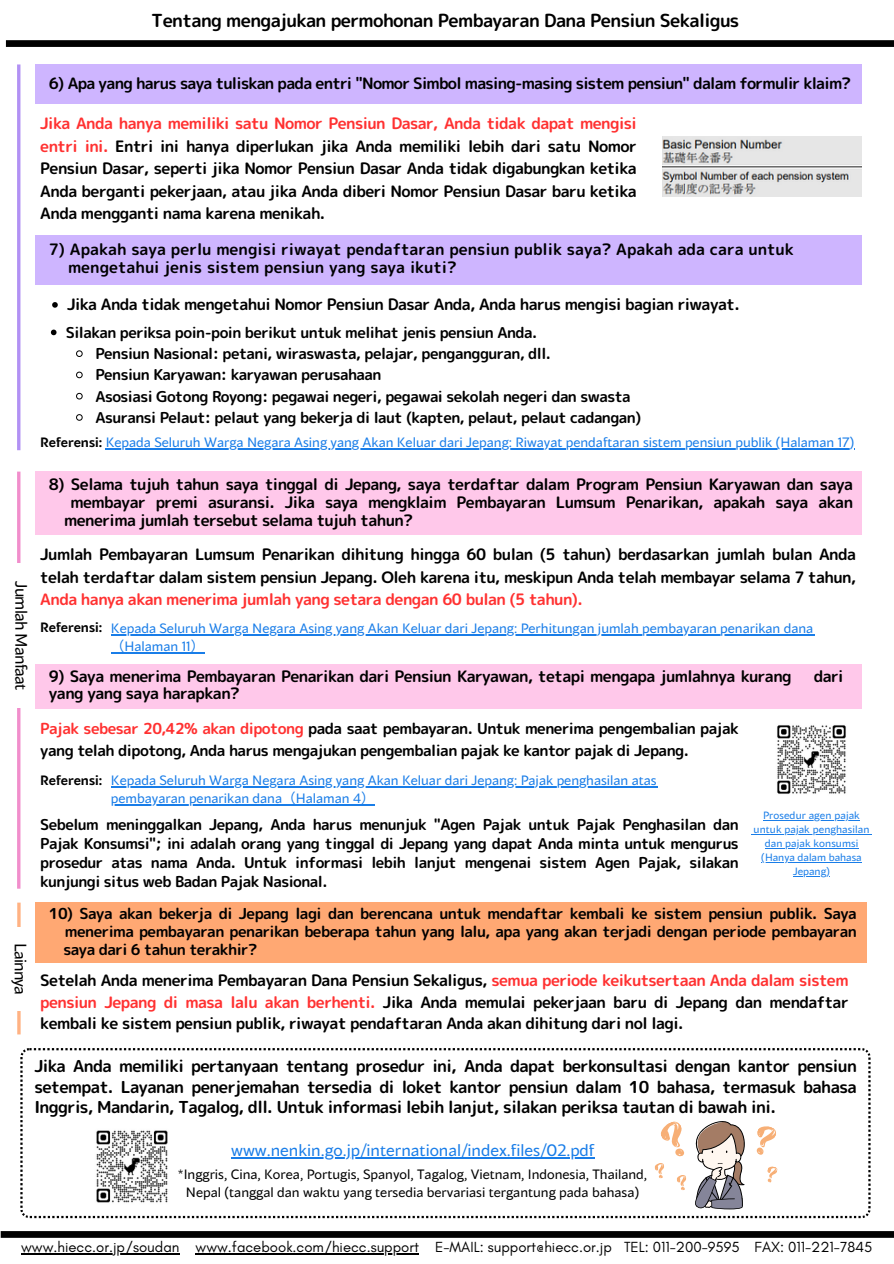
<style>
.page{position:relative;width:894px;height:1264px;background:#fff}
.page>*{position:absolute;margin:0;border:0;box-sizing:border-box;transform-origin:0 0}
.t1{font:18px "rounded mplus 1 p bold";letter-spacing:-.035em;color:#000}
.t2{font:16.5px/20.2px "rounded mplus 1 p bold";letter-spacing:-.035em;color:#000;text-align:justify}
.t3{font:16.5px "Blacker Sans Pro";color:#197de8}
.t4{font:16.5px "Blacker Sans Pro";letter-spacing:-.045em;color:#000}
.t5{font:15.75px/22.5px "rounded mplus 1 p bold";letter-spacing:-.035em;color:#000;text-align:justify}
.t6{font:15.75px "rounded mplus 1 p bold";color:#000}
.t7{font:15.15px/18px "rounded mplus 1 p bold";letter-spacing:-.035em;color:#000}
.t8{font:15px/19.2px "rounded mplus 1 p bold";letter-spacing:-.035em;color:#000;text-align:justify}
.t9{font:14.85px "Glacial Indifference";color:#000}
.t10{font:13.5px/18px "Blacker Sans Pro";color:#197de8}
.t11{font:13.5px/18px "Blacker Sans Pro";color:#000;text-align:center}
.t12{font:700 13.5px "Blacker Sans Pro";color:#000}
.t13{font:10.5px "Blacker Sans Pro";letter-spacing:.01em;color:#197de8}
.s1{color:#ff3131}
.s2{font-weight:700;color:#000}
.s3{font-family:"Noto Sans CJ Ksc"}
</style>
<div class="page">
<div style="left:6px;top:40px;width:887px;height:7px;background:#000"></div>
<svg style="left:1px;top:1231px;width:892px;height:6px;background:#030303"></svg>
<div style="left:35px;top:64px;width:826px;height:40px;background:#ceb5ff"></div>
<div style="left:35px;top:235px;width:826px;height:49px;background:#ceb5ff"></div>
<hr style="left:17px;top:64px;width:3px;height:386px;background:#b291f4">
<div style="left:35px;top:471px;width:826px;height:64px;background:#ffc8ea"></div>
<hr style="left:17px;top:471px;width:3px;height:417px;background:#f18ecc">
<div style="left:11px;top:563px;width:20px;height:144px;background:#fff"></div>
<div style="left:35px;top:664px;width:826px;height:45px;background:#ffc8ea"></div>
<svg style="left:17px;top:902px;width:4px;height:132px"></svg>
<div style="left:11px;top:927px;width:23px;height:84px;background:#fff"></div>
<div style="left:35px;top:902px;width:831px;height:60px;background:#ffa873"></div>
<svg style="left:20px;top:1048px;width:850px;height:169px"></svg>
<img style="left:89px;top:1123px;width:86px;height:86px">
<svg style="left:653px;top:1114px;width:125px;height:95px"></svg>
<img style="left:662px;top:136px;width:199px;height:60px">
<hr style="left:21px;top:1253px;width:158px;height:1px;background:#000">
<hr style="left:195px;top:1253px;width:224px;height:1px;background:#000">
<svg style="left:52px;top:302px;width:6px;height:6px"></svg>
<svg style="left:51px;top:329px;width:5px;height:6px"></svg>
<svg style="left:76px;top:350px;width:7px;height:7px"></svg>
<svg style="left:76px;top:371px;width:7px;height:7px"></svg>
<svg style="left:76px;top:392px;width:7px;height:8px"></svg>
<svg style="left:76px;top:414px;width:7px;height:7px"></svg>
<hr style="left:231px;top:1157px;width:363px;height:1px;background:#197de8">
<hr style="left:111px;top:634px;width:702px;height:1px;background:#197de8">
<hr style="left:111px;top:652px;width:93px;height:1px;background:#197de8">
<hr style="left:762px;top:820px;width:97px;height:1px;background:#197de8">
<hr style="left:753px;top:834px;width:116px;height:1px;background:#197de8">
<hr style="left:764px;top:848px;width:94px;height:1px;background:#197de8">
<hr style="left:761px;top:862px;width:100px;height:1px;background:#197de8">
<hr style="left:792px;top:876px;width:37px;height:1px;background:#197de8">
<hr style="left:111px;top:786px;width:546px;height:1px;background:#197de8">
<hr style="left:111px;top:804px;width:263px;height:1px;background:#197de8">
<hr style="left:106px;top:448px;width:748px;height:1px;background:#197de8">
<img style="left:777px;top:725px;width:69px;height:69px">
<h1 class="t1" style="left:151px;top:7px;width:589px">Tentang mengajukan permohonan Pembayaran Dana Pensiun Sekaligus</h1>
<p class="t5" style="left:49px;top:72px;width:803px">6) Apa yang harus saya tuliskan pada entri "Nomor Simbol masing-masing sistem pensiun" dalam formulir klaim?</p>
<p class="t5" style="left:40px;top:112px;width:598px"><span class="s1">Jika Anda hanya memiliki satu Nomor Pensiun Dasar, Anda tidak dapat mengisi entri ini.</span> Entri ini hanya diperlukan jika Anda memiliki lebih dari satu Nomor Pensiun Dasar, seperti jika Nomor Pensiun Dasar Anda tidak digabungkan ketika Anda berganti pekerjaan, atau jika Anda diberi Nomor Pensiun Dasar baru ketika Anda mengganti nama karena menikah.</p>
<p class="t6" style="left:49px;top:238px;width:746px">7) Apakah saya perlu mengisi riwayat pendaftaran pensiun publik saya? Apakah ada cara untuk</p>
<h3 class="t6" style="left:68px;top:256px;width:390px">mengetahui jenis sistem pensiun yang saya ikuti?</h3>
<p class="t5" style="left:67px;top:293px;width:674px">Jika Anda tidak mengetahui Nomor Pensiun Dasar Anda, Anda harus mengisi bagian riwayat.</p>
<p class="t8" style="left:66px;top:322px;width:473px">Silakan periksa poin-poin berikut untuk melihat jenis pensiun Anda.</p>
<p class="t8" style="left:95px;top:344px;width:457px">Pensiun Nasional: petani, wiraswasta, pelajar, pengangguran, dll.</p>
<p class="t8" style="left:95px;top:365px;width:287px">Pensiun Karyawan: karyawan perusahaan</p>
<p class="t8" style="left:95px;top:386px;width:536px">Asosiasi Gotong Royong: pegawai negeri, pegawai sekolah negeri dan swasta</p>
<p class="t8" style="left:95px;top:407px;width:547px">Asuransi Pelaut: pelaut yang bekerja di laut (kapten, pelaut, pelaut cadangan)</p>
<h6 class="t4" style="left:32px;top:581px;width:111px;rotate:90deg">Jumlah Manfaat</h6>
<h2 class="t10" style="left:40px;top:433px;width:815px"><span class="s2">Referensi:</span> Kepada Seluruh Warga Negara Asing yang Akan Keluar dari Jepang: Riwayat pendaftaran sistem pensiun publik (Halaman 17)</h2>
<p class="t5" style="left:49px;top:472px;width:805px">8) Selama tujuh tahun saya tinggal di Jepang, saya terdaftar dalam Program Pensiun Karyawan dan saya</p>
<p class="t5" style="left:70px;top:490px;width:784px">membayar premi asuransi. Jika saya mengklaim Pembayaran Lumsum Penarikan, apakah saya akan</p>
<p class="t5" style="left:64px;top:508px;width:350px">menerima jumlah tersebut selama tujuh tahun?</p>
<h5 class="t5" style="left:40px;top:543px;width:817px">Jumlah Pembayaran Lumsum Penarikan dihitung hingga 60 bulan (5 tahun) berdasarkan jumlah bulan Anda telah terdaftar dalam sistem pensiun Jepang. Oleh karena itu, meskipun Anda telah membayar selama 7 tahun, <span class="s1">Anda hanya akan menerima jumlah yang setara dengan 60 bulan (5 tahun).</span></h5>
<p class="t12" style="left:40px;top:619px;width:63px">Referensi:</p>
<h5 class="t10" style="left:111px;top:619px;width:703px">Kepada Seluruh Warga Negara Asing yang Akan Keluar dari Jepang: Perhitungan jumlah pembayaran penarikan dana<span class="s3">（</span>Halaman 11<span class="s3">）</span></h5>
<p class="t5" style="left:49px;top:664px;width:744px">9) Saya menerima Pembayaran Penarikan dari Pensiun Karyawan, tetapi mengapa jumlahnya kurang</p>
<p class="t5" style="left:813px;top:664px;width:31px">dari</p>
<p class="t5" style="left:49px;top:681px;width:192px">yang yang saya harapkan?</p>
<h2 class="t7" style="left:40px;top:718px;width:699px;line-height:21.3px"><span class="s1">Pajak sebesar 20,42% akan dipotong</span> pada saat pembayaran. Untuk menerima pengembalian pajak yang telah dipotong, Anda harus mengajukan pengembalian pajak ke kantor pajak di Jepang.</h2>
<p class="t12" style="left:40px;top:772px;width:63px">Referensi:</p>
<p class="t10" style="left:111px;top:770px;width:547px">Kepada Seluruh Warga Negara Asing yang Akan Keluar dari Jepang: Pajak penghasilan atas</p>
<p class="t10" style="left:111px;top:788px;width:265px">pembayaran penarikan dana<span class="s3">（</span>Halaman 4<span class="s3">）</span></p>
<p class="t8" style="left:40px;top:814px;width:699px">Sebelum meninggalkan Jepang, Anda harus menunjuk "Agen Pajak untuk Pajak Penghasilan dan Pajak Konsumsi"; ini adalah orang yang tinggal di Jepang yang dapat Anda minta untuk mengurus prosedur atas nama Anda. Untuk informasi lebih lanjut mengenai sistem Agen Pajak, silakan kunjungi situs web Badan Pajak Nasional.</p>
<h6 class="t13" style="left:762px;top:809px;width:98px">Prosedur agen pajak</h6>
<p class="t13" style="left:753px;top:823px;width:117px">untuk pajak penghasilan</p>
<p class="t13" style="left:764px;top:837px;width:95px">dan pajak konsumsi</p>
<p class="t13" style="left:761px;top:851px;width:102px">(Hanya dalam bahasa</p>
<p class="t13" style="left:792px;top:865px;width:38px">Jepang)</p>
<p class="t7" style="left:63px;top:904px;width:794px;text-align:justify;text-indent:-15px">10) Saya akan bekerja di Jepang lagi dan berencana untuk mendaftar kembali ke sistem pensiun publik. Saya menerima pembayaran penarikan beberapa tahun yang lalu, apa yang akan terjadi dengan periode pembayaran saya dari 6 tahun terakhir?</p>
<h5 class="t5" style="left:40px;top:969px;width:809px;line-height:21.3px">Setelah Anda menerima Pembayaran Dana Pensiun Sekaligus, <span class="s1">semua periode keikutsertaan Anda dalam sistem pensiun Jepang di masa lalu akan berhenti.</span> Jika Anda memulai pekerjaan baru di Jepang dan mendaftar kembali ke sistem pensiun publik, riwayat pendaftaran Anda akan dihitung dari nol lagi.</h5>
<h6 class="t2" style="left:34px;top:1055px;width:823px">Jika Anda memiliki pertanyaan tentang prosedur ini, Anda dapat berkonsultasi dengan kantor pensiun setempat. Layanan penerjemahan tersedia di loket kantor pensiun dalam 10 bahasa, termasuk bahasa Inggris, Mandarin, Tagalog, dll. Untuk informasi lebih lanjut, silakan periksa tautan di bawah ini.</h6>
<p class="t3" style="left:231px;top:1139px;width:364px">www.nenkin.go.jp/international/index.files/02.pdf</p>
<p class="t11" style="left:178px;top:1164px;width:470px">*Inggris, Cina, Korea, Portugis, Spanyol, Tagalog, Vietnam, Indonesia, Thailand,<br>Nepal (tanggal dan waktu yang tersedia bervariasi tergantung pada bahasa)</p>
<p class="t4" style="left:31px;top:943px;width:53px;rotate:90deg">Lainnya</p>
<p class="t9" style="left:21px;top:1237px;width:160px">www.hiecc.or.jp/soudan</p>
<p class="t9" style="left:195px;top:1237px;width:678px">www.facebook.com/hiecc.support E-MAIL: support@hiecc.or.jp TEL: 011-200-9595 FAX: 011-221-7845</p>
</div>
